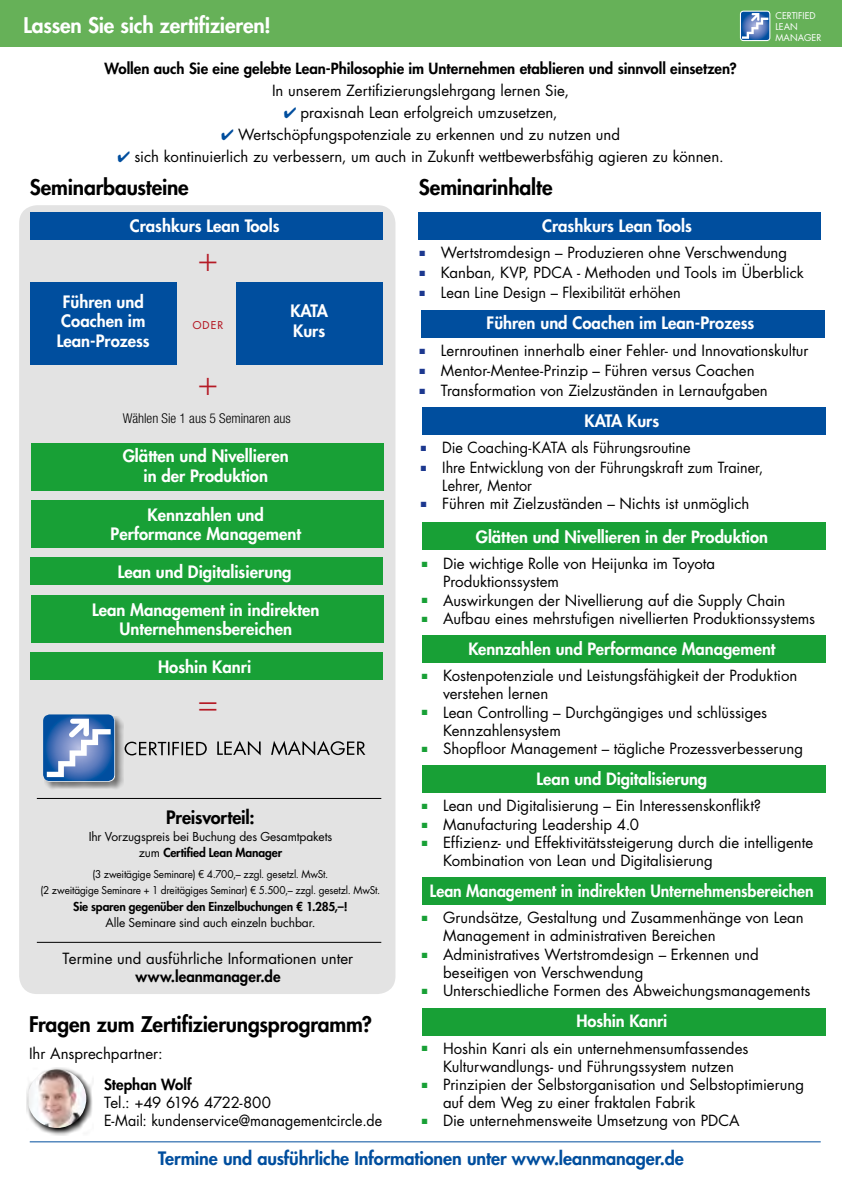
<style>
.page{position:relative;width:842px;height:1178px;background:#fff}
.page>*{position:absolute;margin:0;border:0;box-sizing:border-box;transform-origin:0 0}
.t1{font:300 condensed 33.75px "Helvetica Neue LT Pro";color:#b51b26}
.t2{font:800 21px "Futura Std";letter-spacing:-.01em;color:#000}
.t3{font:800 21px "Futura Std";letter-spacing:-.005em;color:#fff}
.t4{font:800 18px "Futura Std";letter-spacing:-.005em;color:#004e9e}
.t5{font:800 18px "Futura Std";letter-spacing:-.01em;color:#000}
.t6{font:800 16.65px/19.4px "Futura Std";color:#fff;text-align:center}
.t7{font:800 16.5px "Futura Std";color:#fff}
.t8{font:800 16.5px "Futura Std";color:#fff;scale:.96 1}
.t9{font:15px/18px "Futura Std";color:#000}
.t10{font:800 15px "Futura Std";color:#000}
.t11{font:15px/18px "Futura Std";color:#000;scale:.96 1}
.t12{font:300 condensed 13.5px "Helvetica Neue LT Pro";color:#000}
.t13{font:12px/16.5px "Futura Std";letter-spacing:-.01em;color:#000;text-align:center}
.t14{font:800 12px "Futura Std";letter-spacing:-.01em;color:#000}
.t15{font:10.5px/16.5px "Futura Std";letter-spacing:-.02em;color:#000;text-align:center;scale:.96 1}
.t16{font:500 10.5px "Futura Std";color:#b51b26}
.t17{font:9.15px/10.9px "Futura Std";color:#fff}
.s1{color:#004e9e}
.s2{font-weight:800}
.s3{color:#1c388f}
.s4{color:#18a036}
</style>
<div class="page">
<div style="left:19px;top:205px;width:376px;height:789px;background:#e3e3e3;border-radius:18px"></div>
<div style="left:30px;top:212px;width:353px;height:28px;background:#004e9e"></div>
<div style="left:32px;top:443px;width:352px;height:47px;background:#18a036"></div>
<div style="left:32px;top:500px;width:352px;height:47px;background:#18a036"></div>
<div style="left:30px;top:557px;width:353px;height:28px;background:#18a036"></div>
<div style="left:30px;top:282px;width:147px;height:83px;background:#004e9e"></div>
<div style="left:32px;top:595px;width:352px;height:47px;background:#18a036"></div>
<div style="left:30px;top:652px;width:353px;height:28px;background:#18a036"></div>
<div style="left:44px;top:716px;width:80px;height:74px;background:#000;opacity:.5"></div>
<svg style="left:44px;top:715px;width:71px;height:67px"></svg>
<svg style="left:43px;top:714px;width:71px;height:67px;background:#5e87c0"></svg>
<svg style="left:217px;top:741px;width:44px;height:14px"></svg>
<svg style="left:125px;top:742px;width:82px;height:13px"></svg>
<svg style="left:271px;top:741px;width:94px;height:14px"></svg>
<div style="left:0;top:0;width:842px;height:47px;background:#66b158"></div>
<svg style="left:740px;top:11px;width:30px;height:30px"></svg>
<svg style="left:27px;top:1067px;width:66px;height:68px"></svg>
<img style="left:28px;top:1069px;width:58px;height:59px">
<div style="left:418px;top:212px;width:403px;height:28px;background:#004e9e"></div>
<div style="left:421px;top:310px;width:404px;height:28px;background:#004e9e"></div>
<div style="left:422px;top:407px;width:404px;height:28px;background:#004e9e"></div>
<hr style="left:37px;top:798px;width:344px;height:1px;background:#000">
<hr style="left:37px;top:942px;width:344px;height:1px;background:#000">
<div style="left:422px;top:522px;width:404px;height:28px;background:#18a036"></div>
<div style="left:422px;top:635px;width:404px;height:28px;background:#18a036"></div>
<div style="left:422px;top:765px;width:404px;height:28px;background:#18a036"></div>
<div style="left:422px;top:1008px;width:404px;height:27px;background:#18a036"></div>
<div style="left:422px;top:877px;width:404px;height:27px;background:#18a036"></div>
<div style="left:236px;top:282px;width:147px;height:83px;background:#004e9e"></div>
<hr style="left:30px;top:1141px;width:791px;height:1px;background:#004e9e">
<h2 class="t3" style="left:23px;top:12px;width:249px">Lassen Sie sich zertifizieren!</h2>
<p class="t10" style="left:104px;top:59px;width:634px">Wollen auch Sie eine gelebte Lean-Philosophie im Unternehmen etablieren und sinnvoll einsetzen?</p>
<p class="t9" style="left:272px;top:82px;width:299px">In unserem Zertifizierungslehrgang lernen Sie,</p>
<p class="t9" style="left:284px;top:103px;width:275px"><span class="s1">✔</span> praxisnah Lean erfolgreich umzusetzen,</p>
<p class="t9" style="left:221px;top:125px;width:400px"><span class="s1">✔</span> Wertschöpfungspotenziale zu erkennen und zu nutzen und</p>
<p class="t9" style="left:118px;top:147px;width:608px"><span class="s1">✔</span> sich kontinuierlich zu verbessern, um auch in Zukunft wettbewerbsfähig agieren zu können.</p>
<h2 class="t2" style="left:30px;top:174px;width:161px">Seminarbausteine</h2>
<h2 class="t2" style="left:419px;top:174px;width:135px">Seminarinhalte</h2>
<p class="t17" style="left:775px;top:10px;width:47px">CERTIFIED<br>LEAN<br>MANAGER</p>
<p class="t6" style="left:130px;top:216px;width:151px">Crashkurs Lean Tools</p>
<p class="t6" style="left:57px;top:292px;width:94px">Führen und<br>Coachen im<br>Lean-Prozess</p>
<h1 class="t1" style="left:198px;top:239px;width:22px">+</h1>
<p class="t16" style="left:193px;top:318px;width:32px">ODER</p>
<h1 class="t1" style="left:198px;top:364px;width:22px">+</h1>
<p class="t6" style="left:290px;top:301px;width:39px;text-align:left">KATA<br>Kurs</p>
<p class="t12" style="left:123px;top:411px;width:169px">Wählen Sie 1 aus 5 Seminaren aus</p>
<p class="t6" style="left:123px;top:446px;width:168px">Glätten und Nivellieren in der Produktion</p>
<p class="t6" style="left:111px;top:505px;width:192px">Kennzahlen und<br>Performance Management</p>
<p class="t6" style="left:118px;top:562px;width:175px">Lean und Digitalisierung</p>
<p class="t6" style="left:92px;top:600px;width:229px">Lean Management in indirekten<br>Unternehmensbereichen</p>
<p class="t6" style="left:158px;top:657px;width:95px">Hoshin Kanri</p>
<h1 class="t1" style="left:198px;top:684px;width:22px">=</h1>
<p class="t5" style="left:166px;top:806px;width:90px">Preisvorteil:</p>
<p class="t13" style="left:89px;top:828px;width:245px">Ihr Vorzugspreis bei Buchung des Gesamtpakets zum <span class="s2">Certified Lean Manager</span></p>
<p class="t15" style="left:41px;top:866px;width:355px">(3 zweitägige Seminare) € 4.700,– zzgl. gesetzl. MwSt.<br>(2 zweitägige Seminare + 1 dreitägiges Seminar) € 5.500,– zzgl. gesetzl. MwSt.</p>
<p class="t14" style="left:73px;top:899px;width:276px">Sie sparen gegenüber den Einzelbuchungen € 1.285,–!</p>
<p class="t13" style="left:106px;top:915px;width:211px">Alle Seminare sind auch einzeln buchbar.</p>
<p class="t9" style="left:63px;top:949px;width:292px">Termine und ausführliche Informationen unter</p>
<p class="t10" style="left:135px;top:967px;width:147px">www.leanmanager.de</p>
<h2 class="t2" style="left:29px;top:1011px;width:345px">Fragen zum Zertifizierungsprogramm?</h2>
<p class="t9" style="left:29px;top:1045px;width:135px">Ihr Ansprechpartner:</p>
<p class="t10" style="left:104px;top:1075px;width:89px">Stephan Wolf</p>
<p class="t9" style="left:104px;top:1093px;width:280px">Tel.: +49 6196 4722-800<br>E-Mail: kundenservice@managementcircle.de</p>
<p class="t6" style="left:542px;top:216px;width:151px">Crashkurs Lean Tools</p>
<p class="t9" style="left:420px;top:244px;width:369px"><span class="s3">■</span> Wertstromdesign – Produzieren ohne Verschwendung</p>
<p class="t9" style="left:420px;top:264px;width:386px"><span class="s3">■</span> Kanban, KVP, PDCA - Methoden und Tools im Überblick</p>
<p class="t9" style="left:420px;top:284px;width:263px"><span class="s3">■</span> Lean Line Design – Flexibilität erhöhen</p>
<p class="t6" style="left:487px;top:313px;width:269px">Führen und Coachen im Lean-Prozess</p>
<p class="t9" style="left:420px;top:341px;width:390px"><span class="s3">■</span> Lernroutinen innerhalb einer Fehler- und Innovationskultur</p>
<p class="t9" style="left:420px;top:362px;width:337px"><span class="s3">■</span> Mentor-Mentee-Prinzip – Führen versus Coachen</p>
<p class="t9" style="left:420px;top:382px;width:350px"><span class="s3">■</span> Transformation von Zielzuständen in Lernaufgaben</p>
<p class="t6" style="left:585px;top:411px;width:76px">KATA Kurs</p>
<p class="t11" style="left:421px;top:439px;width:282px"><span class="s3">■</span> Die Coaching-KATA als Führungsroutine</p>
<p class="t11" style="left:442px;top:459px;width:336px;text-indent:-21px"><span class="s3">■</span> Ihre Entwicklung von der Führungskraft zum Trainer,<br>Lehrer, Mentor</p>
<p class="t9" style="left:421px;top:495px;width:330px"><span class="s3">■</span> Führen mit Zielzuständen – Nichts ist unmöglich</p>
<p class="t7" style="left:476px;top:526px;width:294px">Glätten und Nivellieren in der Produktion</p>
<p class="t9" style="left:443px;top:555px;width:274px;text-indent:-21px"><span class="s4">■</span> Die wichtige Rolle von Heijunka im Toyota<br>Produktionssystem</p>
<p class="t9" style="left:422px;top:591px;width:365px"><span class="s4">■</span> Auswirkungen der Nivellierung auf die Supply Chain</p>
<p class="t9" style="left:422px;top:609px;width:395px"><span class="s4">■</span> Aufbau eines mehrstufigen nivellierten Produktionssystems</p>
<p class="t7" style="left:468px;top:638px;width:308px">Kennzahlen und Performance Management</p>
<p class="t9" style="left:443px;top:667px;width:356px;text-indent:-21px"><span class="s4">■</span> Kostenpotenziale und Leistungsfähigkeit der Produktion verstehen lernen</p>
<p class="t9" style="left:443px;top:703px;width:326px;text-indent:-21px"><span class="s4">■</span> Lean Controlling – Durchgängiges und schlüssiges<br>Kennzahlensystem</p>
<p class="t9" style="left:422px;top:740px;width:383px"><span class="s4">■</span> Shopfloor Management – tägliche Prozessverbesserung</p>
<p class="t7" style="left:536px;top:768px;width:172px">Lean und Digitalisierung</p>
<p class="t9" style="left:422px;top:797px;width:341px"><span class="s4">■</span> Lean und Digitalisierung – Ein Interessenskonflikt?</p>
<p class="t9" style="left:422px;top:815px;width:219px"><span class="s4">■</span> Manufacturing Leadership 4.0</p>
<p class="t9" style="left:443px;top:834px;width:372px;text-indent:-21px"><span class="s4">■</span> Effizienz- und Effektivitätssteigerung durch die intelligente<br>Kombination von Lean und Digitalisierung</p>
<p class="t8" style="left:430px;top:880px;width:401px">Lean Management in indirekten Unternehmensbereichen</p>
<p class="t9" style="left:443px;top:909px;width:362px;text-indent:-21px"><span class="s4">■</span> Grundsätze, Gestaltung und Zusammenhänge von Lean<br>Management in administrativen Bereichen</p>
<p class="t9" style="left:443px;top:945px;width:317px;text-indent:-21px"><span class="s4">■</span> Administratives Wertstromdesign – Erkennen und beseitigen von Verschwendung</p>
<p class="t9" style="left:422px;top:982px;width:390px"><span class="s4">■</span> Unterschiedliche Formen des Abweichungsmanagements</p>
<p class="t7" style="left:576px;top:1010px;width:92px">Hoshin Kanri</p>
<p class="t9" style="left:422px;top:1039px;width:328px;text-align:center"><span class="s4">■</span> Hoshin Kanri als ein unternehmensumfassendes<br>Kulturwandlungs- und Führungssystem nutzen</p>
<p class="t9" style="left:443px;top:1076px;width:363px;text-indent:-21px"><span class="s4">■</span> Prinzipien der Selbstorganisation und Selbstoptimierung auf dem Weg zu einer fraktalen Fabrik</p>
<p class="t9" style="left:422px;top:1112px;width:319px"><span class="s4">■</span> Die unternehmensweite Umsetzung von PDCA</p>
<p class="t4" style="left:158px;top:1147px;width:527px">Termine und ausführliche Informationen unter www.leanmanager.de</p>
</div>
